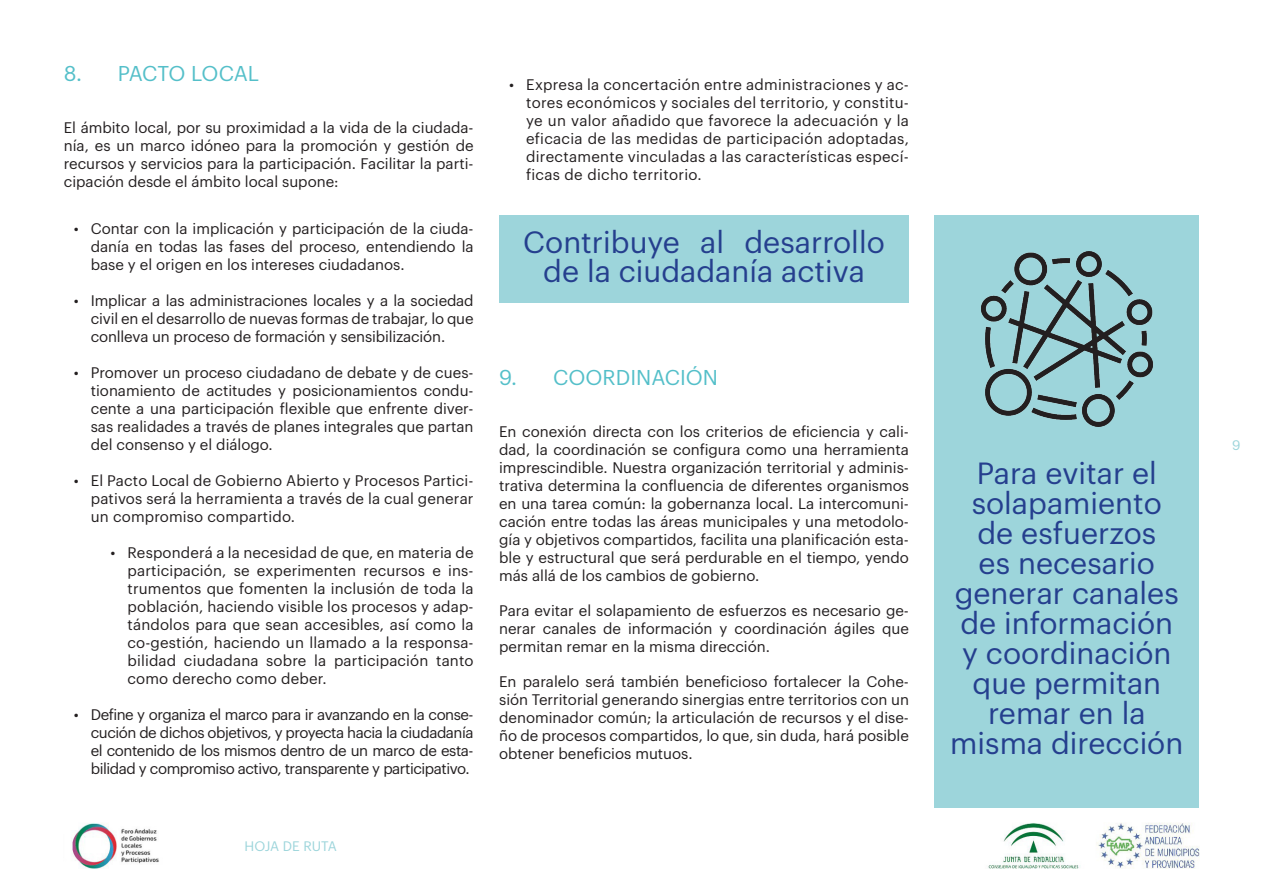
<style>
.page{position:relative;width:1263px;height:893px;background:#fff}
.page>*{position:absolute;margin:0;border:0;box-sizing:border-box;transform-origin:0 0}
.Destacado{font:30px/30px "Graphik";color:#253f8e;text-align:center}
.t1{font:21px "Graphik";color:#54bfc9}
.t2{font:21px "Graphik";letter-spacing:-.02em;color:#54bfc9}
.Texto_cuerpo{font:15px/18px "Graphik";color:#231f20;text-align:justify}
.t3{font:13.5px "Graphik";letter-spacing:-.005em;color:#9dd5db}
</style>
<div class="page">
<img style="left:988px;top:822px;width:211px;height:47px">
<img style="left:72px;top:823px;width:87px;height:46px">
<div style="left:499px;top:215px;width:410px;height:88px;background:#9dd5db"></div>
<div style="left:934px;top:215px;width:265px;height:593px;background:#9dd5db"></div>
<img style="left:981px;top:252px;width:172px;height:174px">
<p class="t2" style="left:64px;top:58px;width:197px">8. PACTO LOCAL</p>
<p class="Texto_cuerpo" style="left:64px;top:117px;width:411px">El ámbito local, por su proximidad a la vida de la ciudada&shy;nía, es un marco idóneo para la promoción y gestión de recursos y servicios para la participación. Facilitar la parti&shy;cipación desde el ámbito local supone:</p>
<p class="Texto_cuerpo" style="left:91px;top:218px;width:384px;text-indent:-17px">• Contar con la implicación y participación de la ciuda&shy;danía en todas las fases del proceso, entendiendo la base y el origen en los intereses ciudadanos.</p>
<p class="Texto_cuerpo" style="left:91px;top:290px;width:384px;text-indent:-17px">• Implicar a las administraciones locales y a la sociedad civil en el desarrollo de nuevas formas de trabajar, lo que conlleva un proceso de formación y sensibilización.</p>
<p class="Texto_cuerpo" style="left:91px;top:362px;width:384px;text-indent:-17px">• Promover un proceso ciudadano de debate y de cues&shy;tionamiento de actitudes y posicionamientos condu&shy;cente a una participación flexible que enfrente diver&shy;sas realidades a través de planes integrales que partan del consenso y el diálogo.</p>
<p class="Texto_cuerpo" style="left:91px;top:470px;width:384px;text-indent:-17px">• El Pacto Local de Gobierno Abierto y Procesos Partici&shy;pativos será la herramienta a través de la cual generar un compromiso compartido.</p>
<p class="Texto_cuerpo" style="left:128px;top:542px;width:348px;text-indent:-17px">• Responderá a la necesidad de que, en materia de participación, se experimenten recursos e ins&shy;trumentos que fomenten la inclusión de toda la población, haciendo visible los procesos y adap&shy;tándolos para que sean accesibles, así como la co-gestión, haciendo un llamado a la responsa&shy;bilidad ciudadana sobre la participación tanto como derecho como deber.</p>
<p class="Texto_cuerpo" style="left:91px;top:704px;width:384px;text-indent:-17px">• Define y organiza el marco para ir avanzando en la conse&shy;cución de dichos objetivos, y proyecta hacia la ciudadanía el contenido de los mismos dentro de un marco de esta&shy;bilidad y compromiso activo, transparente y participativo.</p>
<p class="t3" style="left:244px;top:836px;width:94px">HOJA DE RUTA</p>
<p class="Texto_cuerpo" style="left:526px;top:74px;width:384px;text-indent:-17px">• Expresa la concertación entre administraciones y ac&shy;tores económicos y sociales del territorio, y constitu&shy;ye un valor añadido que favorece la adecuación y la eficacia de las medidas de participación adoptadas, directamente vinculadas a las características especí&shy;ficas de dicho territorio.</p>
<p class="Destacado" style="left:523px;top:226px;width:363px;line-height:28.5px">Contribuye al desarrollo de la ciudadanía activa</p>
<p class="t1" style="left:499px;top:362px;width:220px">9. COORDINACIÓN</p>
<p class="Texto_cuerpo" style="left:499px;top:421px;width:411px">En conexión directa con los criterios de eficiencia y cali&shy;dad, la coordinación se configura como una herramienta imprescindible. Nuestra organización territorial y adminis&shy;trativa determina la confluencia de diferentes organismos en una tarea común: la gobernanza local. La intercomuni&shy;cación entre todas las áreas municipales y una metodolo&shy;gía y objetivos compartidos, facilita una planificación esta&shy;ble y estructural que será perdurable en el tiempo, yendo más allá de los cambios de gobierno.</p>
<p class="Texto_cuerpo" style="left:499px;top:600px;width:411px">Para evitar el solapamiento de esfuerzos es necesario ge&shy;nerar canales de información y coordinación ágiles que permitan remar en la misma dirección.</p>
<p class="Texto_cuerpo" style="left:499px;top:671px;width:411px">En paralelo será también beneficioso fortalecer la Cohe&shy;sión Territorial generando sinergias entre territorios con un denominador común; la articulación de recursos y el dise&shy;ño de procesos compartidos, lo que, sin duda, hará posible obtener beneficios mutuos.</p>
<p class="Destacado" style="left:950px;top:456px;width:235px">Para evitar el solapamiento de esfuerzos<br>es necesario generar canales de información y coordinación que permitan remar en la misma dirección</p>
<p class="t3" style="left:1232px;top:435px;width:10px">9</p>
</div>
